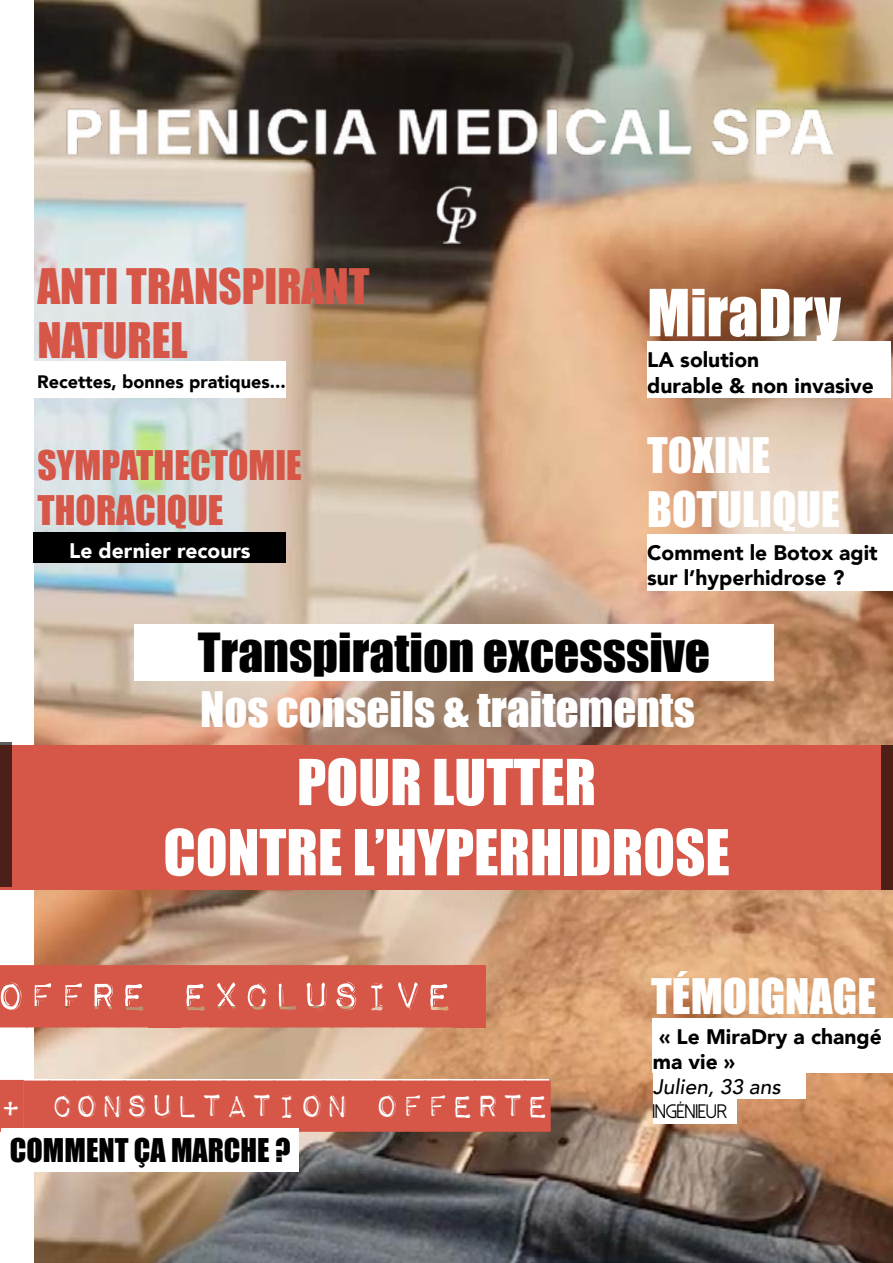
<style>
.page{position:relative;width:893px;height:1263px;background:#fff}
.page>*{position:absolute;margin:0;border:0;box-sizing:border-box;transform-origin:0 0}
.t1{font:60px "Impact";color:#fff}
.t2{font:58.5px/70.2px "Impact";color:#fff;text-align:center}
.t3{font:51px "Impact Label";color:#d65648}
.t4{font:49.5px "Impact";color:#000}
.t5{font:45px/54px "Impact";color:#fff}
.t6{font:45px/54px "Impact";color:#d65648}
.t7{font:42px "Impact Label";color:#d65648}
.t8{font:37.5px/45px "Impact";color:#d65648}
.t9{font:30px "Impact";color:#000}
.t10{font:900 21px/25.2px "Avenir";color:#000}
.t11{font:900 21px "Avenir";color:#fff}
.t12{font:italic 500 21px "Avenir";color:#000}
.t13{font:19.5px "Dolce Vita";color:#000}
.t14{font:900 18px "Avenir";color:#000}
</style>
<div class="page">
<img style="left:34px;top:0;width:859px;height:1263px">
<img style="left:45px;top:70px;width:836px;height:144px">
<div style="left:653px;top:1018px;width:240px;height:55px;background:#fff"></div>
<div style="left:653px;top:1073px;width:152px;height:26px;background:#fff"></div>
<div style="left:653px;top:1099px;width:83px;height:25px;background:#fff"></div>
<div style="left:647px;top:341px;width:244px;height:57px;background:#fff"></div>
<div style="left:647px;top:534px;width:246px;height:57px;background:#fff"></div>
<div style="left:134px;top:624px;width:639px;height:56px;background:#fff"></div>
<div style="left:0;top:1079px;width:549px;height:39px;background:#fff"></div>
<div style="left:26px;top:361px;width:260px;height:36px;background:#fff"></div>
<div style="left:34px;top:532px;width:252px;height:30px;background:#000"></div>
<div style="left:0;top:745px;width:893px;height:144px;background:#d65648"></div>
<div style="left:0;top:743px;width:12px;height:144px;background:#4d1f19"></div>
<div style="left:881px;top:745px;width:12px;height:144px;background:#4d1f19"></div>
<img style="left:424px;top:181px;width:65px;height:66px">
<div style="left:2px;top:1128px;width:297px;height:44px;background:#fff"></div>
<div style="left:0;top:967px;width:454px;height:39px;background:#fff"></div>
<h3 class="t6" style="left:37px;top:258px;width:334px">ANTI TRANSPIRANT<br>NATUREL</h3>
<p class="t14" style="left:37px;top:366px;width:250px">Recettes, bonnes pratiques...</p>
<h3 class="t8" style="left:37px;top:442px;width:266px">SYMPATHECTOMIE<br>THORACIQUE</h3>
<p class="t11" style="left:69px;top:532px;width:183px">Le dernier recours</p>
<h1 class="t1" style="left:647px;top:266px;width:195px">MiraDry</h1>
<p class="t10" style="left:647px;top:347px;width:228px">LA solution<br>durable &amp; non invasive</p>
<h3 class="t5" style="left:647px;top:427px;width:194px">TOXINE<br>BOTULIQUE</h3>
<p class="t10" style="left:647px;top:540px;width:232px">Comment le Botox agit sur l’hyperhidrose ?</p>
<h3 class="t4" style="left:198px;top:614px;width:514px">Transpiration excesssive</h3>
<h3 class="t5" style="left:200px;top:681px;width:496px">Nos conseils &amp; traitements</h3>
<h2 class="t2" style="left:163px;top:745px;width:568px">POUR LUTTER<br>CONTRE L’HYPERHIDROSE</h2>
<h3 class="t3" style="left:-4px;top:965px;width:460px">OFFRE EXCLUSIVE</h3>
<h3 class="t7" style="left:-1px;top:1080px;width:553px">+ CONSULTATION OFFERTE</h3>
<h3 class="t9" style="left:10px;top:1127px;width:282px">COMMENT ÇA MARCHE ?</h3>
<h3 class="t5" style="left:651px;top:968px;width:226px">TÉMOIGNAGE</h3>
<p class="t10" style="left:653px;top:1023px;width:231px">« Le MiraDry a changé ma vie »</p>
<p class="t12" style="left:653px;top:1074px;width:129px">Julien, 33 ans</p>
<p class="t13" style="left:653px;top:1102px;width:76px">INGÉNIEUR</p>
</div>
